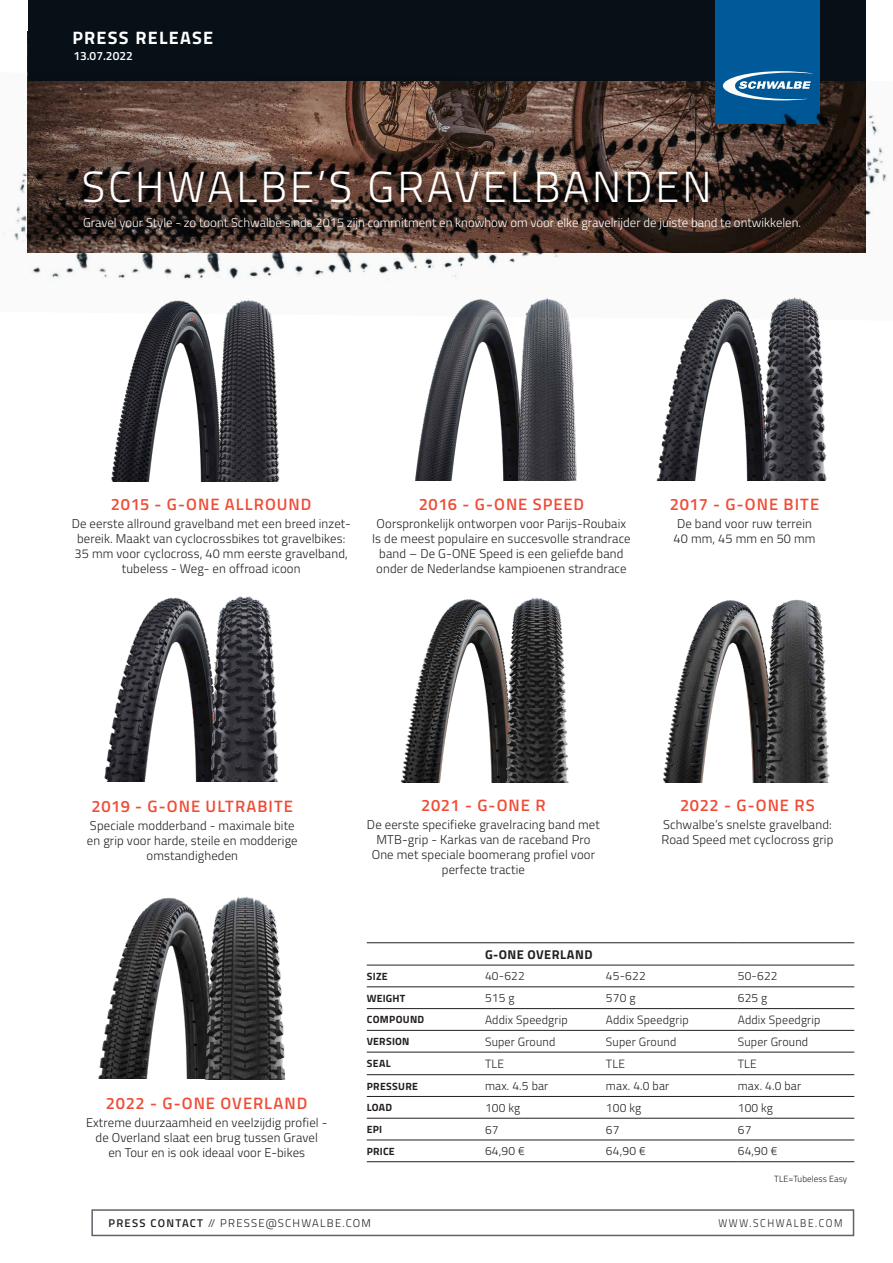
<style>
.page{position:relative;width:893px;height:1263px;background:#fff}
.page>*{position:absolute;margin:0;border:0;box-sizing:border-box;transform-origin:0 0}
.t1{font:300 43.5px "Titillium";letter-spacing:.07em;color:#fff}
.t2{font:700 18px "Titillium";letter-spacing:.07em;color:#fff}
.t3{font:600 16.5px "Titillium";letter-spacing:.055em;color:#ef4d37}
.t4{font:300 12.75px/15px "Titillium";letter-spacing:.01em;color:#231f20;text-align:center}
.t5{font:300 12.75px "Titillium";color:#fff}
.t6{font:700 12.75px "Titillium";letter-spacing:.04em;color:#231f20}
.t7{font:300 12px "Titillium";letter-spacing:.015em;color:#231f20}
.t8{font:600 12px "Titillium";color:#fff}
.t9{font:300 11.25px "Titillium";letter-spacing:.11em;color:#231f20}
.t10{font:300 11.25px "Titillium";letter-spacing:.16em;color:#231f20;scale:.9 1}
.t11{font:700 10.5px "Titillium";letter-spacing:.025em;color:#231f20}
.t12{font:300 9px "Titillium";letter-spacing:.01em;color:#231f20}
.s1{font-weight:600}
</style>
<div class="page">
<div style="left:28px;top:0;width:837px;height:81px;background:#071017"></div>
<div style="left:715px;top:0;width:105px;height:123px;background:#005999"></div>
<svg style="left:763px;top:71px;width:36px;height:1px"></svg>
<img style="left:104px;top:621px;width:39px;height:161px">
<img style="left:663px;top:600px;width:84px;height:183px">
<img style="left:747px;top:599px;width:83px;height:184px">
<img style="left:415px;top:321px;width:95px;height:159px">
<img style="left:656px;top:321px;width:95px;height:160px">
<img style="left:510px;top:321px;width:67px;height:159px">
<img style="left:751px;top:321px;width:76px;height:160px">
<img style="left:111px;top:321px;width:94px;height:161px">
<img style="left:205px;top:321px;width:75px;height:161px">
<img style="left:400px;top:599px;width:91px;height:184px">
<img style="left:491px;top:597px;width:78px;height:186px">
<img style="left:143px;top:596px;width:135px;height:186px">
<img style="left:4px;top:72px;width:883px;height:249px">
<img style="left:98px;top:911px;width:45px;height:168px">
<img style="left:143px;top:896px;width:142px;height:183px">
<hr style="left:367px;top:986px;width:118px;height:1px;background:#231f20">
<hr style="left:485px;top:986px;width:121px;height:1px;background:#231f20">
<hr style="left:606px;top:986px;width:132px;height:1px;background:#231f20">
<hr style="left:738px;top:986px;width:116px;height:1px;background:#231f20">
<hr style="left:367px;top:1008px;width:118px;height:1px;background:#231f20">
<hr style="left:485px;top:1008px;width:121px;height:1px;background:#231f20">
<hr style="left:606px;top:1008px;width:132px;height:1px;background:#231f20">
<hr style="left:738px;top:1008px;width:116px;height:1px;background:#231f20">
<hr style="left:367px;top:1030px;width:118px;height:1px;background:#231f20">
<hr style="left:485px;top:1030px;width:121px;height:1px;background:#231f20">
<hr style="left:606px;top:1030px;width:132px;height:1px;background:#231f20">
<hr style="left:738px;top:1030px;width:116px;height:1px;background:#231f20">
<hr style="left:367px;top:1052px;width:118px;height:1px;background:#231f20">
<hr style="left:485px;top:1052px;width:121px;height:1px;background:#231f20">
<hr style="left:606px;top:1052px;width:132px;height:1px;background:#231f20">
<hr style="left:738px;top:1052px;width:116px;height:1px;background:#231f20">
<hr style="left:367px;top:1074px;width:118px;height:1px;background:#231f20">
<hr style="left:485px;top:1074px;width:121px;height:1px;background:#231f20">
<hr style="left:606px;top:1074px;width:132px;height:1px;background:#231f20">
<hr style="left:738px;top:1074px;width:116px;height:1px;background:#231f20">
<hr style="left:367px;top:1096px;width:118px;height:1px;background:#231f20">
<hr style="left:485px;top:1096px;width:121px;height:1px;background:#231f20">
<hr style="left:606px;top:1096px;width:132px;height:1px;background:#231f20">
<hr style="left:738px;top:1096px;width:116px;height:1px;background:#231f20">
<hr style="left:367px;top:1118px;width:118px;height:1px;background:#231f20">
<hr style="left:485px;top:1118px;width:121px;height:1px;background:#231f20">
<hr style="left:606px;top:1118px;width:132px;height:1px;background:#231f20">
<hr style="left:738px;top:1118px;width:116px;height:1px;background:#231f20">
<hr style="left:367px;top:1140px;width:118px;height:1px;background:#231f20">
<hr style="left:485px;top:1140px;width:121px;height:1px;background:#231f20">
<hr style="left:606px;top:1140px;width:132px;height:1px;background:#231f20">
<hr style="left:738px;top:1140px;width:116px;height:1px;background:#231f20">
<hr style="left:367px;top:1161px;width:118px;height:1px;background:#231f20">
<hr style="left:485px;top:1161px;width:121px;height:1px;background:#231f20">
<hr style="left:606px;top:1161px;width:132px;height:1px;background:#231f20">
<hr style="left:738px;top:1161px;width:116px;height:1px;background:#231f20">
<hr style="left:367px;top:942px;width:118px;height:1px;background:#231f20">
<hr style="left:485px;top:942px;width:121px;height:1px;background:#231f20">
<hr style="left:606px;top:942px;width:132px;height:1px;background:#231f20">
<hr style="left:738px;top:942px;width:116px;height:1px;background:#231f20">
<hr style="left:367px;top:965px;width:118px;height:1px;background:#231f20">
<hr style="left:485px;top:965px;width:121px;height:1px;background:#231f20">
<hr style="left:606px;top:965px;width:132px;height:1px;background:#231f20">
<hr style="left:738px;top:965px;width:116px;height:1px;background:#231f20">
<div style="left:91px;top:1209px;width:763px;height:27px;background:#fff;border:2px solid #5d6469"></div>
<h2 class="t2" style="left:72px;top:24px;width:142px">PRESS RELEASE</h2>
<p class="t8" style="left:73px;top:47px;width:61px">13.07.2022</p>
<h1 class="t1" style="left:82px;top:155px;width:632px">SCHWALBE’S GRAVELBANDEN</h1>
<p class="t5" style="left:83px;top:213px;width:720px">Gravel your Style - zo toont Schwalbe sinds 2015 zijn commitment en knowhow om voor elke gravelrijder de juiste band te ontwikkelen.</p>
<p class="t3" style="left:111px;top:492px;width:202px">2015 - G-ONE ALLROUND</p>
<p class="t4" style="left:72px;top:516px;width:281px">De eerste allround gravelband met een breed inzet&shy;bereik. Maakt van cyclocrossbikes tot gravelbikes:<br>35 mm voor cyclocross, 40 mm eerste gravelband, tubeless - Weg- en offroad icoon</p>
<p class="t3" style="left:419px;top:492px;width:167px">2016 - G-ONE SPEED</p>
<p class="t4" style="left:372px;top:516px;width:260px">Oorspronkelijk ontworpen voor Parijs-Roubaix Is de meest populaire en succesvolle strandrace band – De G-ONE Speed is een geliefde band onder de Nederlandse kampioenen strandrace</p>
<p class="t3" style="left:670px;top:492px;width:151px">2017 - G-ONE BITE</p>
<p class="t4" style="left:673px;top:516px;width:144px;text-align:left">De band voor ruw terrein<br>40 mm, 45 mm en 50 mm</p>
<p class="t3" style="left:92px;top:794px;width:203px">2019 - G-ONE ULTRABITE</p>
<p class="t4" style="left:87px;top:817px;width:212px">Speciale modderband - maximale bite en grip voor harde, steile en modderige omstandigheden</p>
<p class="t3" style="left:421px;top:793px;width:126px">2021 - G-ONE R</p>
<p class="t4" style="left:367px;top:817px;width:234px">De eerste specifieke gravelracing band met MTB-grip - Karkas van de raceband Pro One met speciale boomerang profiel voor perfecte tractie</p>
<p class="t6" style="left:485px;top:944px;width:109px">G-ONE OVERLAND</p>
<p class="t3" style="left:680px;top:793px;width:136px">2022 - G-ONE RS</p>
<p class="t4" style="left:661px;top:817px;width:173px;text-align:left">Schwalbe’s snelste gravelband:<br>Road Speed met cyclocross grip</p>
<p class="t11" style="left:367px;top:968px;width:22px">SIZE</p>
<p class="t7" style="left:485px;top:967px;width:41px">40-622</p>
<p class="t7" style="left:606px;top:967px;width:41px">45-622</p>
<p class="t7" style="left:738px;top:967px;width:41px">50-622</p>
<p class="t11" style="left:367px;top:990px;width:40px">WEIGHT</p>
<p class="t7" style="left:485px;top:989px;width:31px">515 g</p>
<p class="t7" style="left:606px;top:989px;width:31px">570 g</p>
<p class="t7" style="left:738px;top:989px;width:31px">625 g</p>
<p class="t11" style="left:367px;top:1012px;width:59px">COMPOUND</p>
<p class="t7" style="left:485px;top:1011px;width:84px">Addix Speedgrip</p>
<p class="t7" style="left:606px;top:1011px;width:84px">Addix Speedgrip</p>
<p class="t7" style="left:738px;top:1011px;width:84px">Addix Speedgrip</p>
<p class="t11" style="left:367px;top:1033px;width:44px">VERSION</p>
<p class="t7" style="left:485px;top:1033px;width:72px">Super Ground</p>
<p class="t7" style="left:606px;top:1033px;width:72px">Super Ground</p>
<p class="t7" style="left:738px;top:1033px;width:72px">Super Ground</p>
<p class="t11" style="left:367px;top:1056px;width:25px">SEAL</p>
<p class="t7" style="left:485px;top:1055px;width:21px">TLE</p>
<p class="t7" style="left:606px;top:1055px;width:21px">TLE</p>
<p class="t7" style="left:738px;top:1055px;width:21px">TLE</p>
<p class="t11" style="left:367px;top:1078px;width:53px">PRESSURE</p>
<p class="t7" style="left:485px;top:1077px;width:65px">max. 4.5 bar</p>
<p class="t7" style="left:606px;top:1077px;width:65px">max. 4.0 bar</p>
<p class="t7" style="left:738px;top:1077px;width:65px">max. 4.0 bar</p>
<p class="t11" style="left:367px;top:1099px;width:27px">LOAD</p>
<p class="t7" style="left:485px;top:1099px;width:37px">100 kg</p>
<p class="t7" style="left:606px;top:1099px;width:37px">100 kg</p>
<p class="t7" style="left:738px;top:1099px;width:37px">100 kg</p>
<p class="t11" style="left:367px;top:1121px;width:17px">EPI</p>
<p class="t7" style="left:485px;top:1121px;width:15px">67</p>
<p class="t7" style="left:606px;top:1121px;width:15px">67</p>
<p class="t7" style="left:738px;top:1121px;width:15px">67</p>
<p class="t11" style="left:367px;top:1143px;width:29px">PRICE</p>
<p class="t7" style="left:485px;top:1142px;width:41px">64,90 €</p>
<p class="t7" style="left:606px;top:1142px;width:41px">64,90 €</p>
<p class="t7" style="left:738px;top:1142px;width:41px">64,90 €</p>
<p class="t12" style="left:774px;top:1173px;width:75px">TLE=Tubeless Easy</p>
<p class="t9" style="left:108px;top:1215px;width:264px"><span class="s1">PRESS CONTACT</span> // PRESSE@SCHWALBE.COM</p>
<p class="t10" style="left:718px;top:1215px;width:139px">WWW.SCHWALBE.COM</p>
<p class="t3" style="left:106px;top:1091px;width:203px">2022 - G-ONE OVERLAND</p>
<p class="t4" style="left:86px;top:1114px;width:243px">Extreme duurzaamheid en veelzijdig profiel - de Overland slaat een brug tussen Gravel<br>en Tour en is ook ideaal voor E-bikes</p>
</div>
